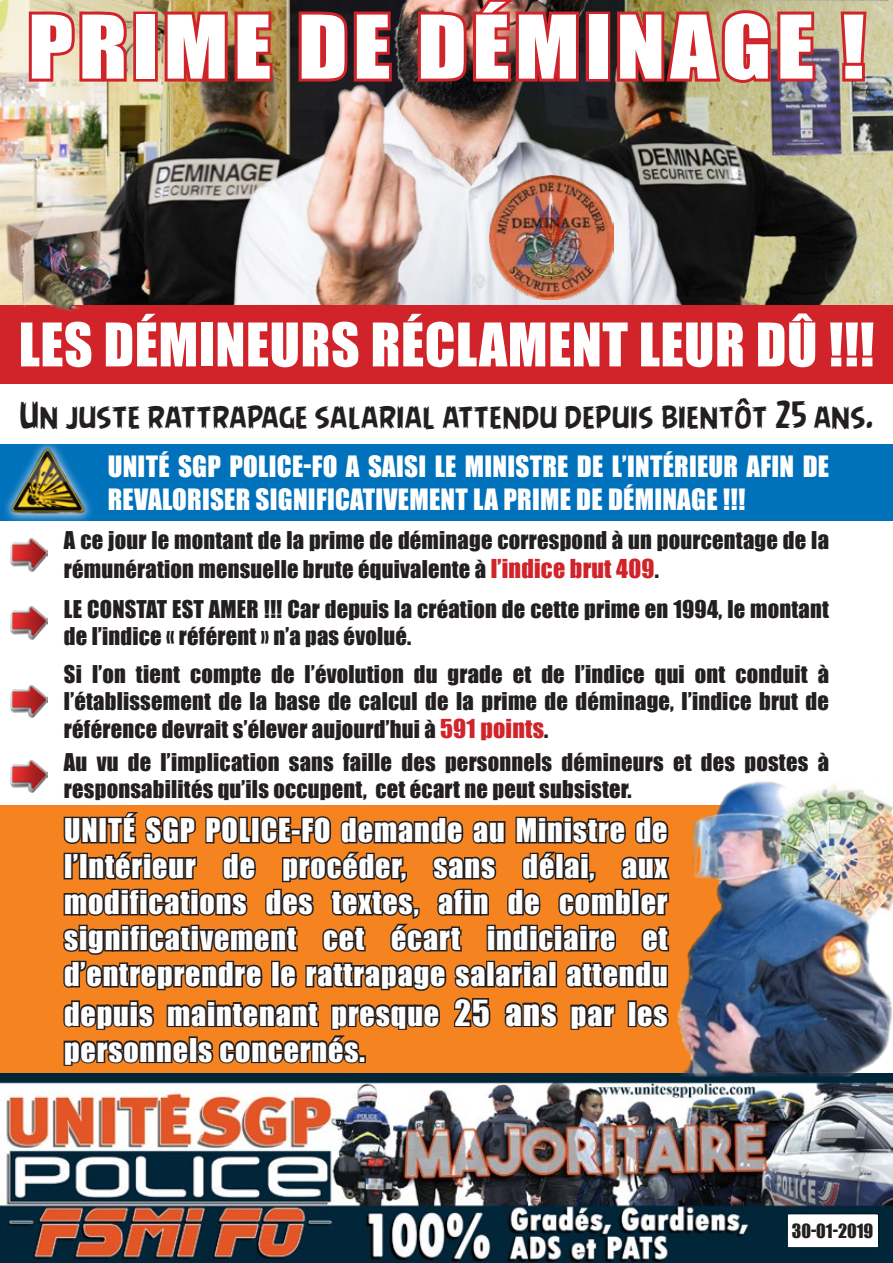
<style>
.page{position:relative;width:893px;height:1263px;background:#fff}
.page>*{position:absolute;margin:0;border:0;box-sizing:border-box;transform-origin:0 0}
.t1{font:81px "Impact";letter-spacing:.06em;color:#fff;scale:1.11 1}
.t2{font:55.5px "Impact";letter-spacing:.01em;color:#fff}
.t3{font:34.5px "Angry Birds";color:#231f20}
.t4{font:30px "Impact";letter-spacing:.03em;color:#fff}
.t5{font:27px "Impact";letter-spacing:.01em;color:#fff}
.t6{font:22.5px/28.8px "Impact";letter-spacing:.01em;color:#231f20}
.t7{font:18px "Impact";color:#231f20}
.s1{font-size:24px;color:#d1232a}
.s2{font-size:33px}
</style>
<div class="page">
<img style="left:0;top:0;width:893px;height:305px">
<div style="left:0;top:806px;width:767px;height:268px;background:#f58420"></div>
<div style="left:0;top:444px;width:893px;height:77px;background:#0071bb"></div>
<img style="left:0;top:1074px;width:893px;height:188px">
<div style="left:788px;top:1215px;width:89px;height:32px;background:#fff"></div>
<img style="left:10px;top:538px;width:37px;height:34px">
<img style="left:210px;top:0;width:517px;height:305px">
<svg style="left:61px;top:805px;width:591px;height:261px"></svg>
<div style="left:358px;top:1055px;width:8px;height:8px;border:3px solid #231f20"></div>
<img style="left:490px;top:175px;width:124px;height:124px">
<img style="left:652px;top:781px;width:241px;height:295px">
<svg style="left:26px;top:8px;width:105px;height:77px;background:#d98e7d"></svg>
<div style="left:133px;top:12px;width:25px;height:70px;border:6px solid #d1232a"></div>
<img style="left:162px;top:0;width:114px;height:85px">
<svg style="left:296px;top:8px;width:99px;height:77px;background:#671d24"></svg>
<img style="left:415px;top:0;width:167px;height:85px">
<div style="left:586px;top:12px;width:24px;height:70px;border:6px solid #d1232a"></div>
<img style="left:614px;top:0;width:204px;height:87px">
<svg style="left:837px;top:8px;width:33px;height:77px;background:#c97d6d"></svg>
<img style="left:10px;top:606px;width:37px;height:34px">
<img style="left:10px;top:685px;width:37px;height:33px">
<img style="left:10px;top:760px;width:37px;height:33px">
<div style="left:0;top:305px;width:893px;height:79px;background:#d1232a"></div>
<div style="left:2px;top:438px;width:93px;height:86px;background:#fff;opacity:.75"></div>
<img style="left:9px;top:443px;width:78px;height:78px">
<img style="left:0;top:209px;width:149px;height:103px">
<p class="t1" style="left:28px;top:-16px;width:755px">PRIME DE DÉMINAGE !</p>
<p class="t2" style="left:19px;top:302px;width:857px">LES DÉMINEURS RÉCLAMENT LEUR DÛ !!!</p>
<p class="t3" style="left:19px;top:392px;width:856px">Un juste rattrapage salarial attendu depuis bientôt 25 ans.</p>
<p class="t5" style="left:108px;top:446px;width:723px">UNITÉ SGP POLICE-FO A SAISI LE MINISTRE DE L’INTÉRIEUR AFIN DE</p>
<p class="t5" style="left:108px;top:478px;width:639px">REVALORISER SIGNIFICATIVEMENT LA PRIME DE DÉMINAGE !!!</p>
<p class="t6" style="left:64px;top:526px;width:766px">A ce jour le montant de la prime de déminage correspond à un pourcentage de la rémunération mensuelle brute équivalente à <span class="s1">l’indice brut 409</span>.</p>
<p class="t6" style="left:64px;top:595px;width:767px;line-height:27px">LE CONSTAT EST AMER !!! Car depuis la création de cette prime en 1994, le montant de l’indice « référent » n’a pas évolué.</p>
<p class="t6" style="left:64px;top:659px;width:766px">Si l’on tient compte de l’évolution du grade et de l’indice qui ont conduit à</p>
<p class="t6" style="left:64px;top:686px;width:767px">l’établissement de la base de calcul de la prime de déminage, l’indice brut de</p>
<p class="t6" style="left:64px;top:715px;width:486px">référence devrait s’élever aujourd’hui à <span class="s1">591 points</span>.</p>
<p class="t6" style="left:64px;top:748px;width:767px">Au vu de l’implication sans faille des personnels démineurs et des postes à</p>
<p class="t6" style="left:64px;top:775px;width:569px">responsabilités qu’ils occupent, cet écart ne peut subsister.</p>
<p class="t4" style="left:64px;top:807px;width:605px">UNITÉ SGP POLICE-FO demande au Ministre de</p>
<p class="t4" style="left:64px;top:843px;width:605px">l’Intérieur de procéder, sans délai, aux</p>
<p class="t4" style="left:64px;top:879px;width:605px">modifications des textes, afin de combler</p>
<p class="t4" style="left:64px;top:915px;width:605px">significativement cet écart indiciaire et</p>
<p class="t4" style="left:64px;top:951px;width:605px">d’entreprendre le rattrapage salarial attendu</p>
<p class="t4" style="left:64px;top:990px;width:605px">depuis maintenant presque <span class="s2">25 ans</span> par les</p>
<p class="t4" style="left:64px;top:1026px;width:302px">personnels concernés.</p>
<p class="t7" style="left:792px;top:1217px;width:83px">30-01-2019</p>
</div>
